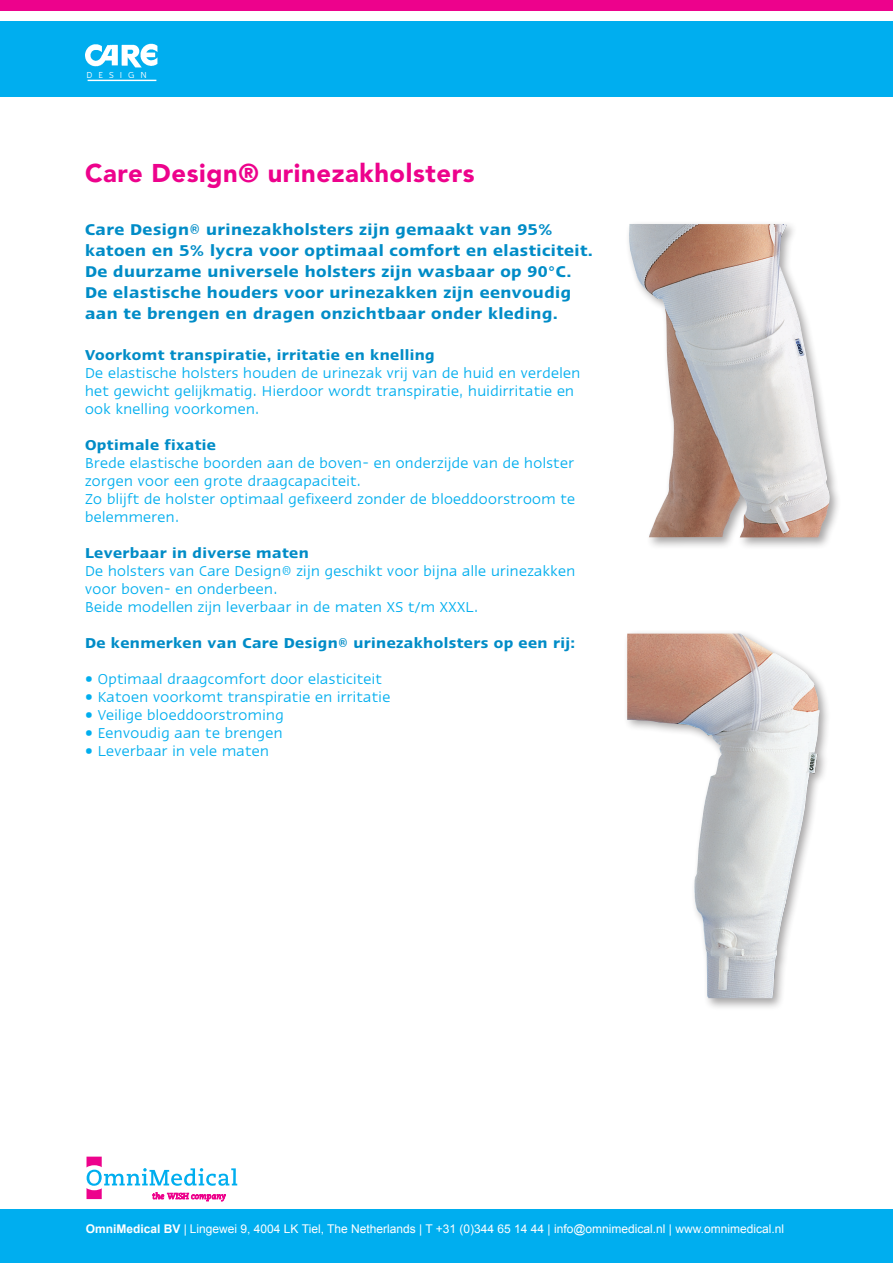
<style>
.page{position:relative;width:893px;height:1263px;background:#fff}
.page>*{position:absolute;margin:0;border:0;box-sizing:border-box;transform-origin:0 0}
.t1{font:900 25.5px "Avenir LT";letter-spacing:.025em;color:#ed028c}
.t2{font:600 18px/21px "Linotype Ergo";letter-spacing:.025em;color:#008cc7}
.t3{font:16.5px/18px "Linotype Ergo";letter-spacing:.025em;color:#00aeef}
.t4{font:600 16.5px "Linotype Ergo";letter-spacing:.025em;color:#008cc7}
.t5{font:12px "Arial";color:#fff}
.t6{font:10.05px "Linotype Ergo";letter-spacing:.6em;color:#fff}
.s1{font-weight:700}
</style>
<div class="page">
<svg style="left:87px;top:1156px;width:150px;height:45px"></svg>
<div style="left:0;top:21px;width:893px;height:76px;background:#00aeef"></div>
<div style="left:0;top:1209px;width:893px;height:54px;background:#00aeef"></div>
<div style="left:0;top:0;width:893px;height:11px;background:#ed028c"></div>
<img style="left:85px;top:43px;width:73px;height:25px">
<hr style="left:88px;top:80px;width:68px;height:1px;background:#fff">
<div style="left:625px;top:220px;width:217px;height:330px;background:#231f20;opacity:.4"></div>
<img style="left:628px;top:224px;width:202px;height:313px">
<div style="left:623px;top:630px;width:209px;height:381px;background:#231f20;opacity:.4"></div>
<img style="left:627px;top:634px;width:193px;height:364px">
<p class="t6" style="left:87px;top:69px;width:62px">DESIGN</p>
<h1 class="t1" style="left:85px;top:157px;width:391px">Care Design® urinezakholsters</h1>
<p class="t2" style="left:85px;top:219px;width:509px">Care Design® urinezakholsters zijn gemaakt van 95% katoen en 5% lycra voor optimaal comfort en elasticiteit.<br>De duurzame universele holsters zijn wasbaar op 90°C.<br>De elastische houders voor urinezakken zijn eenvoudig aan te brengen en dragen onzichtbaar onder kleding.</p>
<p class="t4" style="left:85px;top:346px;width:351px">Voorkomt transpiratie, irritatie en knelling</p>
<p class="t3" style="left:85px;top:364px;width:497px">De elastische holsters houden de urinezak vrij van de huid en verdelen het gewicht gelijkmatig. Hierdoor wordt transpiratie, huidirritatie en ook knelling voorkomen.</p>
<p class="t4" style="left:85px;top:436px;width:132px">Optimale fixatie</p>
<p class="t3" style="left:85px;top:454px;width:492px">Brede elastische boorden aan de boven- en onderzijde van de holster zorgen voor een grote draagcapaciteit.<br>Zo blijft de holster optimaal gefixeerd zonder de bloeddoorstroom te belemmeren.</p>
<p class="t4" style="left:85px;top:544px;width:225px">Leverbaar in diverse maten</p>
<p class="t3" style="left:85px;top:562px;width:492px">De holsters van Care Design® zijn geschikt voor bijna alle urinezakken voor boven- en onderbeen.<br>Beide modellen zijn leverbaar in de maten XS t/m XXXL.</p>
<p class="t4" style="left:85px;top:634px;width:492px">De kenmerken van Care Design® urinezakholsters op een rij:</p>
<p class="t3" style="left:85px;top:670px;width:298px">• Optimaal draagcomfort door elasticiteit</p>
<p class="t3" style="left:85px;top:688px;width:307px">• Katoen voorkomt transpiratie en irritatie</p>
<p class="t3" style="left:85px;top:706px;width:200px">• Veilige bloeddoorstroming</p>
<p class="t3" style="left:85px;top:724px;width:199px">• Eenvoudig aan te brengen</p>
<p class="t3" style="left:85px;top:742px;width:185px">• Leverbaar in vele maten</p>
<p class="t5" style="left:86px;top:1220px;width:700px"><span class="s1">OmniMedical BV</span> | Lingewei 9, 4004 LK Tiel, The Netherlands | T +31 (0)344 65 14 44 | info@omnimedical.nl | www.omnimedical.nl</p>
</div>
